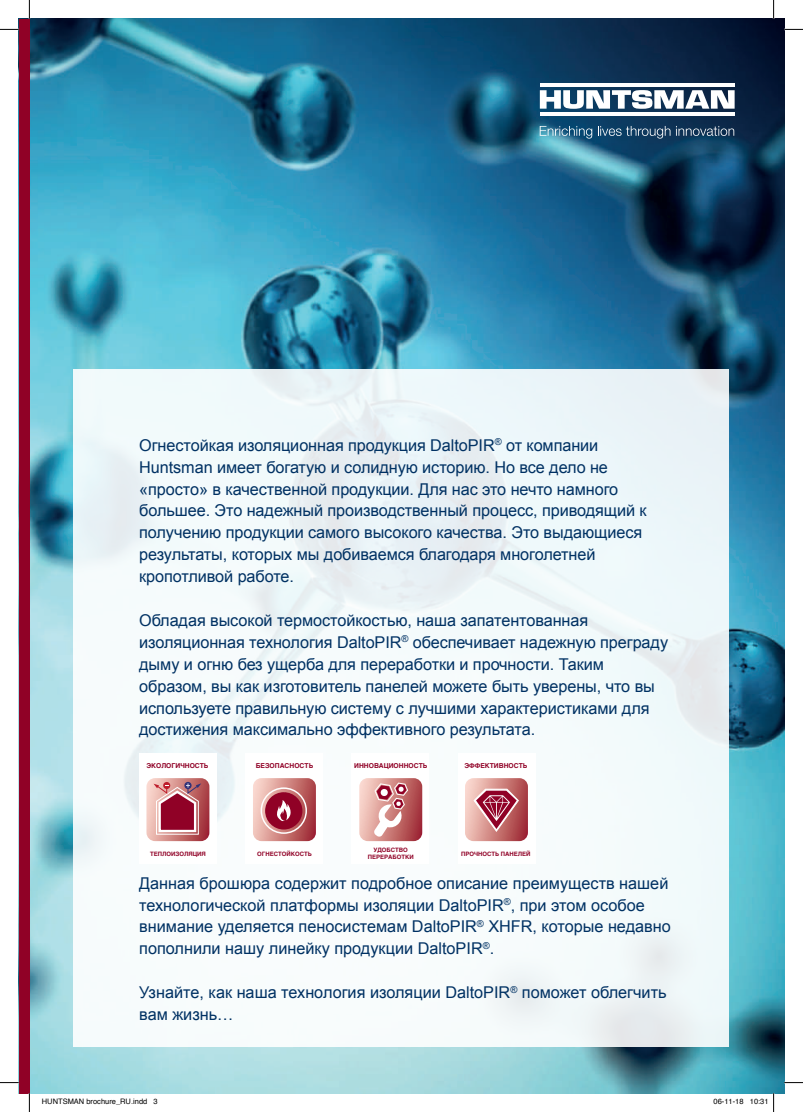
<style>
.page{position:relative;width:803px;height:1112px;background:#fff}
.page>*{position:absolute;margin:0;border:0;box-sizing:border-box;transform-origin:0 0}
.t1{font:16.25px/21.9px "Arial";letter-spacing:-.005em;color:#003163}
.t2{font:7.5px "Helvetica";color:#000}
.t3{font:700 6.75px "Helvetica";color:#900126}
.t4{font:700 6px/6.5px "Helvetica";color:#900126;text-align:center}
</style>
<div class="page">
<img style="left:29px;top:19px;width:755px;height:1073px">
<div style="left:74px;top:370px;width:655px;height:676px;background:linear-gradient(to right,#f5fafb,#eef6f8)"></div>
<svg style="left:540px;top:90px;width:194px;height:19px"></svg>
<hr style="left:540px;top:83px;width:194px;height:3px;background:#fff">
<hr style="left:540px;top:112px;width:194px;height:4px;background:#fff">
<svg style="left:540px;top:126px;width:52px;height:12px"></svg>
<svg style="left:598px;top:126px;width:72px;height:12px"></svg>
<svg style="left:676px;top:126px;width:58px;height:10px"></svg>
<div style="left:19px;top:19px;width:10px;height:1073px;background:#900126"></div>
<div style="left:139px;top:753px;width:78px;height:110px;background:#fff"></div>
<div style="left:246px;top:753px;width:77px;height:110px;background:#fff"></div>
<div style="left:352px;top:753px;width:77px;height:110px;background:#fff"></div>
<div style="left:458px;top:753px;width:77px;height:110px;background:#fff"></div>
<svg style="left:146px;top:778px;width:63px;height:62px"></svg>
<svg style="left:253px;top:778px;width:63px;height:62px"></svg>
<div style="left:261px;top:787px;width:46px;height:46px;border:2px solid #fff;border-radius:50%"></div>
<svg style="left:359px;top:778px;width:63px;height:62px"></svg>
<svg style="left:465px;top:778px;width:63px;height:62px"></svg>
<svg style="left:0;top:29px;width:19px;height:1px"></svg>
<svg style="left:784px;top:29px;width:19px;height:1px"></svg>
<svg style="left:0;top:1081px;width:19px;height:2px"></svg>
<svg style="left:784px;top:1081px;width:19px;height:2px"></svg>
<svg style="left:29px;top:0;width:1px;height:19px"></svg>
<svg style="left:29px;top:1092px;width:1px;height:19px"></svg>
<svg style="left:773px;top:0;width:1px;height:19px"></svg>
<svg style="left:773px;top:1092px;width:1px;height:19px"></svg>
<p class="t1" style="left:139px;top:434px;width:509px">Огнестойкая изоляционная продукция DaltoPIR<sup>®</sup> от компании Huntsman имеет богатую и солидную историю. Но все дело не «просто» в качественной продукции. Для нас это нечто намного большее. Это надежный производственный процесс, приводящий к получению продукции самого высокого качества. Это выдающиеся результаты, которых мы добиваемся благодаря многолетней кропотливой работе.</p>
<p class="t1" style="left:139px;top:609px;width:530px">Обладая высокой термостойкостью, наша запатентованная изоляционная технология DaltoPIR<sup>®</sup> обеспечивает надежную преграду дыму и огню без ущерба для переработки и прочности. Таким образом, вы как изготовитель панелей можете быть уверены, что вы используете правильную систему с лучшими характеристиками для достижения максимально эффективного результата.</p>
<p class="t3" style="left:146px;top:760px;width:64px">ЭКОЛОГИЧНОСТЬ</p>
<p class="t3" style="left:256px;top:760px;width:59px">БЕЗОПАСНОСТЬ</p>
<p class="t3" style="left:354px;top:760px;width:75px">ИННОВАЦИОННОСТЬ</p>
<p class="t3" style="left:464px;top:760px;width:65px">ЭФФЕКТИВНОСТЬ</p>
<p class="t4" style="left:150px;top:850px;width:57px">ТЕПЛОИЗОЛЯЦИЯ</p>
<p class="t4" style="left:257px;top:850px;width:56px">ОГНЕСТОЙКОСТЬ</p>
<p class="t4" style="left:368px;top:846px;width:47px">УДОБСТВО<br>ПЕРЕРАБОТКИ</p>
<p class="t4" style="left:461px;top:850px;width:71px">ПРОЧНОСТЬ ПАНЕЛЕЙ</p>
<p class="t1" style="left:139px;top:871px;width:533px">Данная брошюра содержит подробное описание преимуществ нашей технологической платформы изоляции DaltoPIR<sup>®</sup>, при этом особое внимание уделяется пеносистемам DaltoPIR<sup>®</sup> XHFR, которые недавно пополнили нашу линейку продукции DaltoPIR<sup>®</sup>.</p>
<p class="t1" style="left:139px;top:981px;width:529px">Узнайте, как наша технология изоляции DaltoPIR<sup>®</sup> поможет облегчить вам жизнь…</p>
<p class="t2" style="left:42px;top:1095px;width:117px">HUNTSMAN brochure_RU.indd 3</p>
<p class="t2" style="left:713px;top:1095px;width:57px">06-11-18 10:31</p>
</div>
